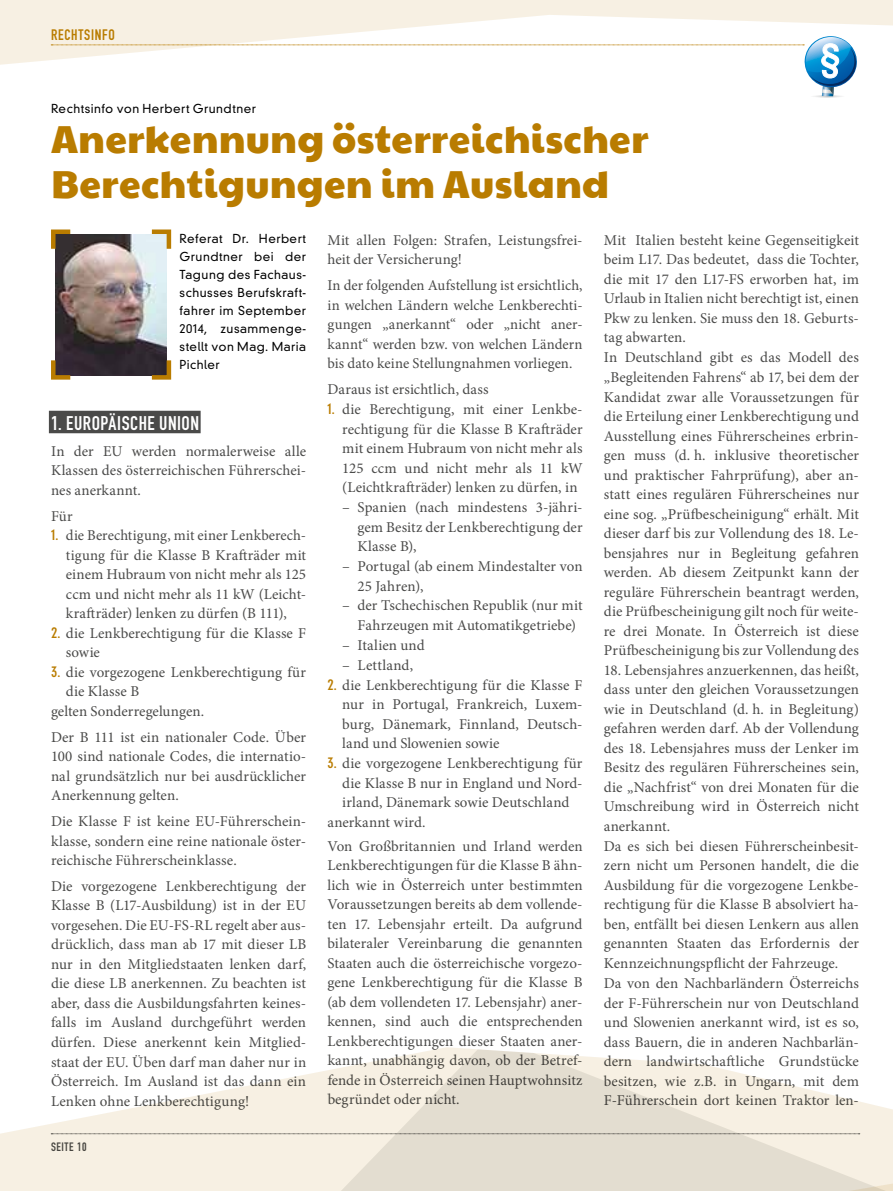
<style>
.page{position:relative;width:893px;height:1191px;background:#fff}
.page>*{position:absolute;margin:0;border:0;box-sizing:border-box;transform-origin:0 0}
.t1{font:39px/45px "Paytone One";letter-spacing:.01em;color:#b97c00}
.t2{font:19.5px "DIN Engschrift Std";letter-spacing:.025em;color:#fff}
.t3{font:15px/19.5px "Minion Pro";letter-spacing:.005em;color:#4a4a49;text-align:justify}
.t4{font:15px "DIN Engschrift Std";letter-spacing:.05em;color:#b97c00}
.t5{font:300 12px/18px "DIN Neuzeit Grotesk Std";letter-spacing:.04em;color:#000;text-align:justify}
.t6{font:12px "DIN Engschrift Std";letter-spacing:.05em;color:#4a4a49}
.s1{font-family:"DIN Neuzeit Grotesk Std";font-weight:700;font-stretch:condensed;color:#b97c00}
</style>
<div class="page">
<svg style="left:0;top:0;width:893px;height:65px;fill:#f7f0e3"></svg>
<img style="left:51px;top:229px;width:121px;height:151px">
<div style="left:49px;top:411px;width:152px;height:22px;background:#4a4a49"></div>
<svg style="left:51px;top:36px;width:807px;height:61px"></svg>
<svg style="left:0;top:1047px;width:468px;height:144px"></svg>
<svg style="left:328px;top:1049px;width:469px;height:38px;fill:#f7f0e3"></svg>
<svg style="left:51px;top:1087px;width:842px;height:104px;background:#ede7db"></svg>
<p class="t4" style="left:51px;top:26px;width:65px">RECHTSINFO</p>
<p class="t5" style="left:51px;top:100px;width:207px">Rechtsinfo von Herbert Grundtner</p>
<h1 class="t1" style="left:51px;top:116px;width:599px">Anerkennung österreichischer<br>Berechtigungen im Ausland</h1>
<p class="t5" style="left:180px;top:230px;width:128px">Referat Dr. Herbert Grundtner bei der Tagung des Fachaus&shy;schusses Berufskraft&shy;fahrer im September 2014, zusammenge&shy;stellt von Mag. Maria Pichler</p>
<h2 class="t2" style="left:51px;top:411px;width:149px">1. EUROPÄISCHE UNION</h2>
<p class="t3" style="left:51px;top:441px;width:257px">In der EU werden normalerweise alle Klassen des österreichischen Führerschei&shy;nes anerkannt.</p>
<p class="t3" style="left:51px;top:506px;width:23px">Für</p>
<p class="t3" style="left:66px;top:526px;width:242px;text-indent:-15px"><span class="s1">1.</span> die Berechtigung, mit einer Lenkberech&shy;tigung für die Klasse B Krafträder mit einem Hubraum von nicht mehr als 125 ccm und nicht mehr als 11 kW (Leicht&shy;krafträder) lenken zu dürfen (B 111),</p>
<p class="t3" style="left:66px;top:623px;width:242px;text-indent:-15px"><span class="s1">2.</span> die Lenkberechtigung für die Klasse F sowie</p>
<p class="t3" style="left:51px;top:662px;width:257px"><span class="s1">3.</span> die vorgezogene Lenkberechtigung für</p>
<p class="t3" style="left:66px;top:682px;width:75px">die Klasse B</p>
<p class="t3" style="left:51px;top:701px;width:155px">gelten Sonderregelungen.</p>
<p class="t3" style="left:51px;top:727px;width:257px">Der B 111 ist ein nationaler Code. Über 100 sind nationale Codes, die internatio&shy;nal grundsätzlich nur bei ausdrücklicher Anerkennung gelten.</p>
<p class="t3" style="left:51px;top:811px;width:257px">Die Klasse F ist keine EU-Führerschein&shy;klasse, sondern eine reine nationale öster&shy;reichische Führerscheinklasse.</p>
<p class="t3" style="left:51px;top:876px;width:257px">Die vorgezogene Lenkberechtigung der Klasse B (L17-Ausbildung) ist in der EU vorgesehen. Die EU-FS-RL regelt aber aus&shy;drücklich, dass man ab 17 mit dieser LB nur in den Mitgliedstaaten lenken darf, die diese LB anerkennen. Zu beachten ist aber, dass die Ausbildungsfahrten keines&shy;falls im Ausland durchgeführt werden dürfen. Diese anerkennt kein Mitglied&shy;staat der EU. Üben darf man daher nur in Österreich. Im Ausland ist das dann ein Lenken ohne Lenkberechtigung!</p>
<p class="t6" style="left:51px;top:1139px;width:37px">SEITE 10</p>
<p class="t3" style="left:327px;top:230px;width:257px">Mit allen Folgen: Strafen, Leistungsfrei&shy;heit der Versicherung!</p>
<p class="t3" style="left:327px;top:276px;width:257px">In der folgenden Aufstellung ist ersichtlich, in welchen Ländern welche Lenkberechti&shy;gungen „anerkannt“ oder „nicht aner&shy;kannt“ werden bzw. von welchen Ländern bis dato keine Stellungnahmen vorliegen.</p>
<p class="t3" style="left:327px;top:380px;width:163px">Daraus ist ersichtlich, dass</p>
<p class="t3" style="left:342px;top:399px;width:242px;text-indent:-15px"><span class="s1">1.</span> die Berechtigung, mit einer Lenkbe&shy;rechtigung für die Klasse B Krafträder mit einem Hubraum von nicht mehr als 125 ccm und nicht mehr als 11 kW (Leichtkrafträder) lenken zu dürfen, in</p>
<p class="t3" style="left:358px;top:497px;width:226px;text-indent:-15px">– Spanien (nach mindestens 3-jähri&shy;gem Besitz der Lenkberechtigung der Klasse B),</p>
<p class="t3" style="left:358px;top:556px;width:226px;text-indent:-15px">– Portugal (ab einem Mindestalter von<br>25 Jahren),</p>
<p class="t3" style="left:342px;top:596px;width:242px;text-align:center">– der Tschechischen Republik (nur mit<br>Fahrzeugen mit Automatikgetriebe)</p>
<p class="t3" style="left:342px;top:635px;width:84px">– Italien und</p>
<p class="t3" style="left:342px;top:655px;width:72px">– Lettland,</p>
<p class="t3" style="left:342px;top:675px;width:242px;text-indent:-15px"><span class="s1">2.</span> die Lenkberechtigung für die Klasse F nur in Portugal, Frankreich, Luxem&shy;burg, Dänemark, Finnland, Deutsch&shy;land und Slowenien sowie</p>
<p class="t3" style="left:327px;top:753px;width:257px"><span class="s1">3.</span> die vorgezogene Lenkberechtigung für</p>
<p class="t3" style="left:342px;top:773px;width:242px">die Klasse B nur in England und Nord-</p>
<p class="t3" style="left:342px;top:792px;width:229px">irland, Dänemark sowie Deutschland</p>
<p class="t3" style="left:327px;top:812px;width:100px">anerkannt wird.</p>
<p class="t3" style="left:327px;top:836px;width:257px">Von Großbritannien und Irland werden Lenkberechtigungen für die Klasse B ähn&shy;lich wie in Österreich unter bestimmten Voraussetzungen bereits ab dem vollende&shy;ten 17. Lebensjahr erteilt. Da aufgrund bilateraler Vereinbarung die genannten Staaten auch die österreichische vorgezo&shy;gene Lenkberechtigung für die Klasse B (ab dem vollendeten 17. Lebensjahr) aner&shy;kennen, sind auch die entsprechenden Lenkberechtigungen dieser Staaten aner&shy;kannt, unabhängig davon, ob der Betref&shy;fende in Österreich seinen Hauptwohnsitz begründet oder nicht.</p>
<p class="t3" style="left:604px;top:230px;width:257px;text-align:left">Mit Italien besteht keine Gegenseitigkeit beim L17. Das bedeutet, dass die Tochter, die mit 17 den L17-FS erworben hat, im Urlaub in Italien nicht berechtigt ist, einen Pkw zu lenken. Sie muss den 18. Geburts&shy;tag abwarten.<br>In Deutschland gibt es das Modell des „Begleitenden Fahrens“ ab 17, bei dem der Kandidat zwar alle Voraussetzungen für die Erteilung einer Lenkberechtigung und Ausstellung eines Führerscheines erbrin&shy;gen muss (d. h. inklusive theoretischer und praktischer Fahrprüfung), aber an&shy;statt eines regulären Führerscheines nur eine sog. „Prüfbescheinigung“ erhält. Mit dieser darf bis zur Vollendung des 18. Le&shy;bensjahres nur in Begleitung gefahren werden. Ab diesem Zeitpunkt kann der reguläre Führerschein beantragt werden, die Prüfbescheinigung gilt noch für weite&shy;re drei Monate. In Österreich ist diese Prüfbescheinigung bis zur Vollendung des</p>
<p class="t3" style="left:604px;top:660px;width:257px;text-align:left">18. Lebensjahres anzuerkennen, das heißt, dass unter den gleichen Voraussetzungen wie in Deutschland (d. h. in Begleitung) gefahren werden darf. Ab der Vollendung des 18. Lebensjahres muss der Lenker im Besitz des regulären Führerscheines sein, die „Nachfrist“ von drei Monaten für die Umschreibung wird in Österreich nicht anerkannt.<br>Da es sich bei diesen Führerscheinbesit&shy;zern nicht um Personen handelt, die die Ausbildung für die vorgezogene Lenkbe&shy;rechtigung für die Klasse B absolviert ha&shy;ben, entfällt bei diesen Lenkern aus allen genannten Staaten das Erfordernis der Kennzeichnungspflicht der Fahrzeuge.<br>Da von den Nachbarländern Österreichs der F-Führerschein nur von Deutschland und Slowenien anerkannt wird, ist es so, dass Bauern, die in anderen Nachbarlän&shy;dern landwirtschaftliche Grundstücke besitzen, wie z.B. in Ungarn, mit dem F-Führerschein dort keinen Traktor len-</p>
</div>
